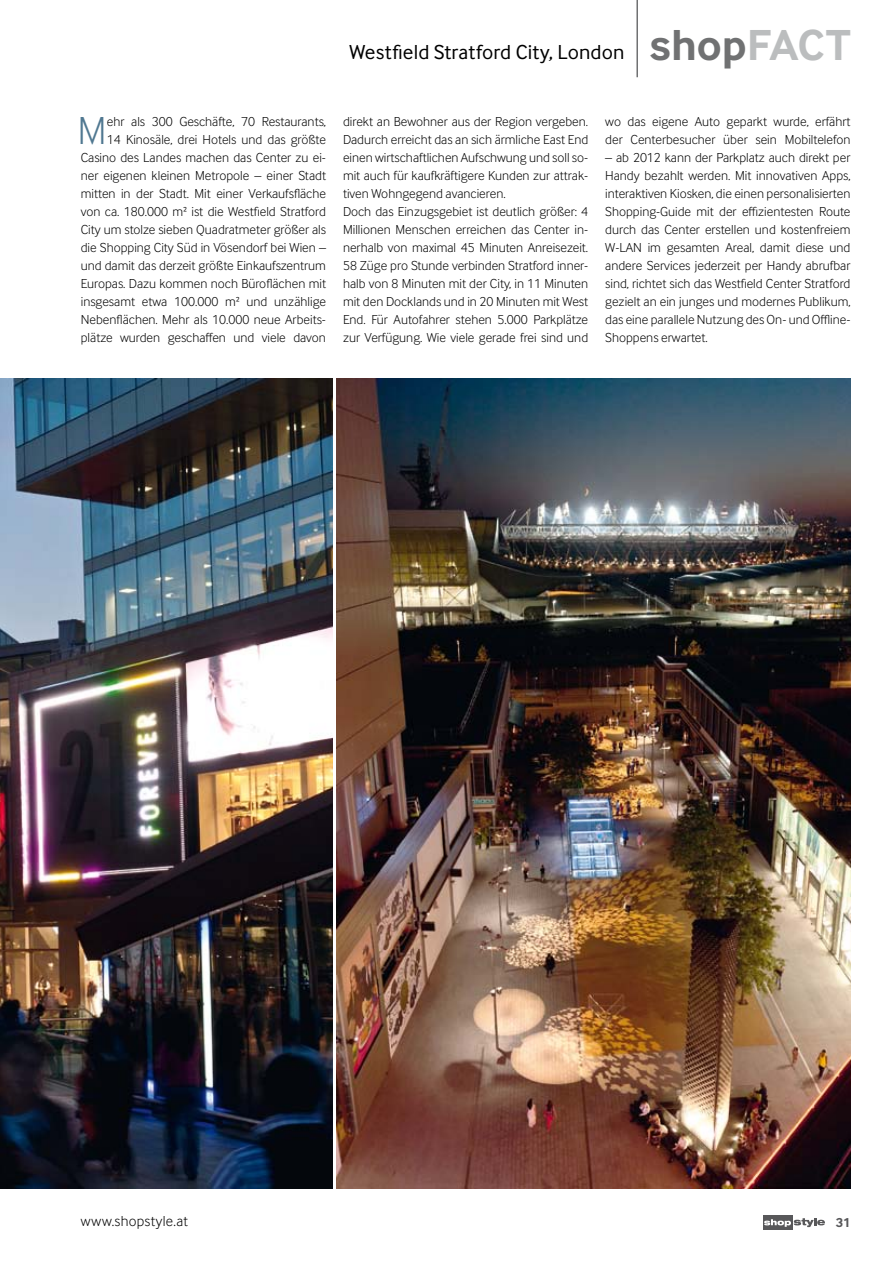
<style>
.page{position:relative;width:893px;height:1263px;background:#fff}
.page>*{position:absolute;margin:0;border:0;box-sizing:border-box;transform-origin:0 0}
.t1{font:300 40.5px "Inter Face Typo";color:#507891}
.t2{font:21px "Inter Face Typo";letter-spacing:.005em;color:#000}
.t3{font:300 15px "Inter Face Typo";letter-spacing:.02em;color:#000}
.t4{font:300 13.5px/18px "Inter Face Typo";color:#000}
.t5{font:700 13.5px "Inter Face Typo";color:#58585a}
.s1{font-weight:700;font-size:45px;color:#707172}
.s2{font-weight:700;font-size:45px;color:#bbbdbe}
</style>
<div class="page">
<div style="left:763px;top:1215px;width:29px;height:14px;background:#58585a"></div>
<svg style="left:764px;top:1218px;width:61px;height:9px"></svg>
<hr style="left:636px;top:0;width:2px;height:77px;background:#707172">
<img style="left:0;top:378px;width:332px;height:810px">
<img style="left:337px;top:378px;width:513px;height:810px">
<h2 class="t2" style="left:349px;top:40px;width:503px">Westfield Stratford City, London <span class="s1">shop</span><span class="s2">FACT</span></h2>
<p class="t4" style="left:81px;top:112px;width:247px;text-align:right">ehr als 300 Geschäfte, 70 Restaurants,<br>14 Kinosäle, drei Hotels und das größte Casino des Landes machen das Center zu ei&shy;ner eigenen kleinen Metropole – einer Stadt mitten in der Stadt. Mit einer Verkaufsfläche von ca. 180.000 m2 ist die Westfield Stratford City um stolze sieben Quadratmeter größer als die Shopping City Süd in Vösendorf bei Wien – und damit das derzeit größte Einkaufszentrum Europas. Dazu kommen noch Büroflächen mit insgesamt etwa 100.000 m2 und unzählige Nebenflächen. Mehr als 10.000 neue Arbeits&shy;plätze wurden geschaffen und viele davon</p>
<h1 class="t1" style="left:78px;top:108px;width:31px">M</h1>
<p class="t4" style="left:343px;top:112px;width:247px">direkt an Bewohner aus der Region vergeben.<br>Dadurch erreicht das an sich ärmliche East End einen wirtschaftlichen Aufschwung und soll so&shy;mit auch für kaufkräftigere Kunden zur attrak&shy;tiven Wohngegend avancieren.<br>Doch das Einzugsgebiet ist deutlich größer: 4<br>Millionen Menschen erreichen das Center in&shy;nerhalb von maximal 45 Minuten Anreisezeit.<br>58 Züge pro Stunde verbinden Stratford inner&shy;halb von 8 Minuten mit der City, in 11 Minuten mit den Docklands und in 20 Minuten mit West End. Für Autofahrer stehen 5.000 Parkplätze zur Verfügung. Wie viele gerade frei sind und</p>
<p class="t4" style="left:605px;top:112px;width:247px">wo das eigene Auto geparkt wurde, erfährt der Centerbesucher über sein Mobiltelefon</p>
<p class="t4" style="left:605px;top:148px;width:247px;text-align:justify">– ab 2012 kann der Parkplatz auch direkt per Handy bezahlt werden. Mit innovativen Apps, interaktiven Kiosken, die einen personalisierten Shopping-Guide mit der effizientesten Route durch das Center erstellen und kostenfreiem W-LAN im gesamten Areal, damit diese und andere Services jederzeit per Handy abrufbar sind, richtet sich das Westfield Center Stratford gezielt an ein junges und modernes Publikum, das eine parallele Nutzung des On- und Offline-Shoppens erwartet.</p>
<p class="t3" style="left:81px;top:1212px;width:109px">www.shopstyle.at</p>
<p class="t5" style="left:836px;top:1215px;width:16px">31</p>
</div>
